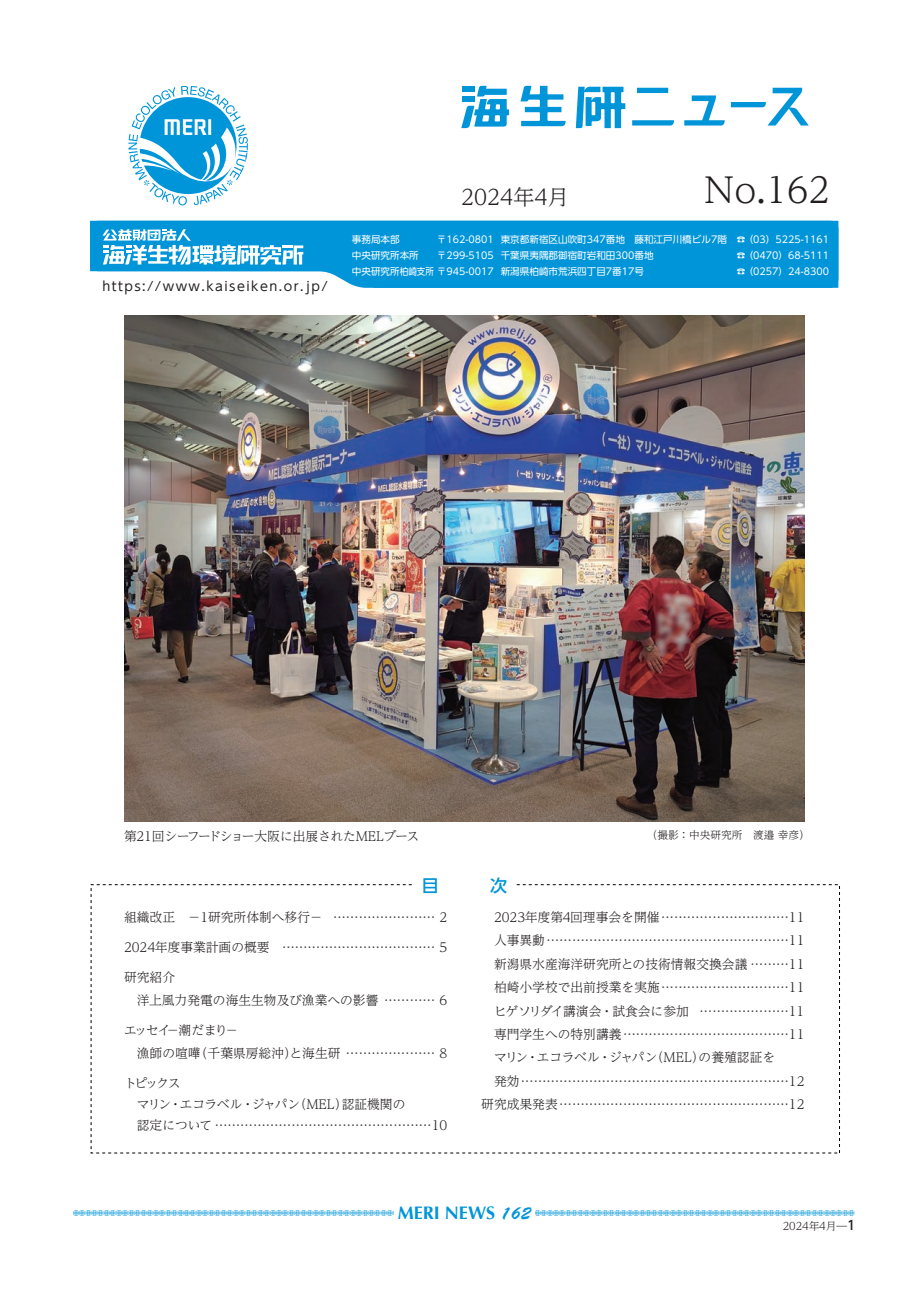
<style>
.page{position:relative;width:920px;height:1290px;background:#fff}
.page>*{position:absolute;margin:0;border:0;box-sizing:border-box;transform-origin:0 0}
.t1{font:300 35.1px "UD Reimin Pr 6 N";color:#231f20}
.t2{font:300 21.3px "UD Reimin Pr 6 N";color:#231f20}
.t3{font:700 18px "Optima";color:#0095d9}
.t4{font:300 12.75px/23.4px "UD Reimin Pr 6 N";color:#231f20}
.t5{font:12.75px "UD Shin Go Pr 6 N";letter-spacing:.115em;color:#231f20}
.t6{font:300 12.75px "UD Reimin Pr 6 N";letter-spacing:-.025em;color:#231f20}
.t7{font:10.65px "Kazarikei Atype";color:#0095d9}
.t8{font:300 10.65px "UD Reimin Pr 6 N";color:#231f20}
.t9{font:9.6px "UD Shin Go Pr 6 N";color:#fff}
.s1{font-family:"Kigou Atype"}
.s2{font-family:"Brush Script";font-weight:400}
.s3{font-family:"UD Shin Go Pr 6 N";font-weight:500;font-size:12.75px}
</style>
<div class="page">
<svg style="left:128px;top:86px;width:120px;height:120px"></svg>
<svg style="left:461px;top:86px;width:48px;height:42px"></svg>
<svg style="left:520px;top:86px;width:46px;height:40px"></svg>
<svg style="left:576px;top:87px;width:49px;height:41px"></svg>
<svg style="left:632px;top:120px;width:42px;height:6px"></svg>
<svg style="left:637px;top:88px;width:31px;height:5px"></svg>
<svg style="left:684px;top:95px;width:41px;height:31px"></svg>
<svg style="left:731px;top:88px;width:78px;height:38px"></svg>
<svg style="left:90px;top:221px;width:748px;height:67px;background:#199fdc"></svg>
<svg style="left:102px;top:229px;width:201px;height:36px"></svg>
<img style="left:124px;top:315px;width:680px;height:506px">
<h2 class="t2" style="left:461px;top:180px;width:109px">2024年4月</h2>
<h1 class="t1" style="left:704px;top:161px;width:127px">No.162</h1>
<p class="t5" style="left:102px;top:275px;width:227px">https://www.kaiseiken.or.jp/</p>
<p class="t9" style="left:352px;top:232px;width:49px">事務局本部</p>
<p class="t9" style="left:437px;top:232px;width:394px">〒162-0801 東京都新宿区山吹町347番地　藤和江戸川橋ビル7階 <span class="s1">q</span>（03）5225-1161</p>
<p class="t9" style="left:352px;top:248px;width:68px">中央研究所本所</p>
<p class="t9" style="left:437px;top:248px;width:218px">〒299-5105 千葉県夷隅郡御宿町岩和田300番地</p>
<p class="t9" style="left:737px;top:248px;width:94px"><span class="s1">q</span>（0470）68-5111</p>
<p class="t9" style="left:352px;top:264px;width:294px">中央研究所柏崎支所〒945-0017 新潟県柏崎市荒浜四丁目7番17号</p>
<p class="t9" style="left:737px;top:264px;width:94px"><span class="s1">q</span>（0257）24-8300</p>
<p class="t6" style="left:124px;top:826px;width:297px">第21回シーフードショー大阪に出展されたMELブース</p>
<p class="t8" style="left:647px;top:827px;width:164px">（撮影：中央研究所　渡邉 幸彦）</p>
<p class="t4" style="left:124px;top:905px;width:325px">組織改正　－1研究所体制へ移行－ …………………… 2</p>
<p class="t4" style="left:124px;top:935px;width:325px">2024年度事業計画の概要 ……………………………… 5</p>
<p class="t4" style="left:137px;top:964px;width:312px;text-indent:-13px">研究紹介<br>洋上風力発電の海生生物及び漁業への影響 ………… 6</p>
<p class="t4" style="left:137px;top:1018px;width:312px;text-indent:-13px">エッセイ－潮だまり－<br>漁師の喧嘩（千葉県房総沖）と海生研 ………………… 8</p>
<p class="t4" style="left:137px;top:1072px;width:312px;line-height:21.3px;text-indent:-13px">トピックス<br>マリン・エコラベル・ジャパン（MEL）認証機関の<br>認定について ……………………………………………10</p>
<p class="t4" style="left:494px;top:905px;width:312px">2023年度第4回理事会を開催…………………………11</p>
<p class="t4" style="left:494px;top:928px;width:312px">人事異動…………………………………………………11</p>
<p class="t4" style="left:494px;top:952px;width:312px">新潟県水産海洋研究所との技術情報交換会議 ………11</p>
<p class="t4" style="left:494px;top:975px;width:312px">柏崎小学校で出前授業を実施…………………………11</p>
<p class="t4" style="left:494px;top:998px;width:312px">ヒゲソリダイ講演会・試食会に参加 …………………11</p>
<p class="t4" style="left:494px;top:1022px;width:312px">専門学生への特別講義…………………………………11</p>
<p class="t4" style="left:494px;top:1045px;width:283px">マリン・エコラベル・ジャパン（MEL）の養殖認証を</p>
<p class="t4" style="left:494px;top:1069px;width:312px">発効………………………………………………………12</p>
<p class="t4" style="left:481px;top:1092px;width:325px">研究成果発表………………………………………………12</p>
<h3 class="t3" style="left:398px;top:1202px;width:135px">MERI NEWS <span class="s2">162</span></h3>
<p class="t7" style="left:73px;top:1207px;width:783px">,,,,,,,,,,,,,,,,,,,,,,,,,,,,,,,,,,,,,,,,,,,,,,,,,,,,,,,,,,,,,,,,,,,,,,,,,,,,,,,,,,,,,,,,,,,,,,,,,,,,,,,,,,,,,,,,,,,,,,,,,,,,,,,</p>
<p class="t8" style="left:783px;top:1217px;width:74px">2024年4月—<span class="s3">1</span></p>
</div>
